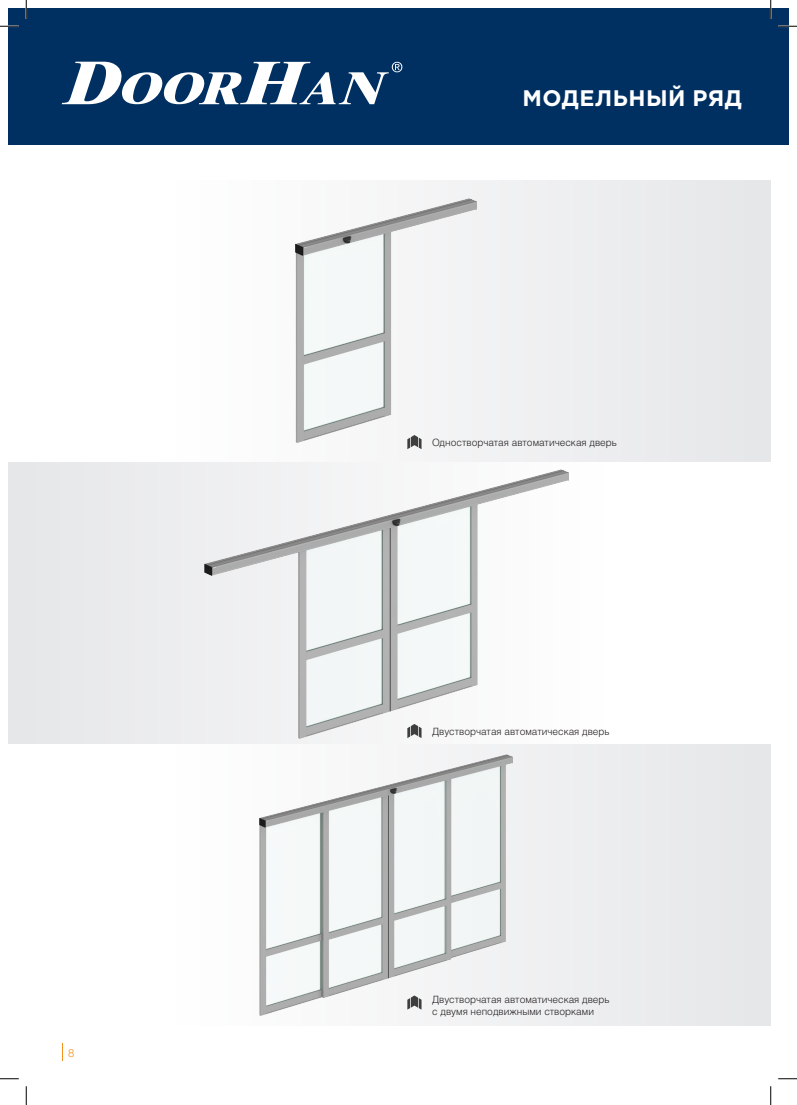
<style>
.page{position:relative;width:797px;height:1105px;background:#fff}
.page>*{position:absolute;margin:0;border:0;box-sizing:border-box;transform-origin:0 0}
.t1{font:700 22.5px "Gotham Pro";letter-spacing:.02em;color:#fff}
.t2{font:300 11.25px "Helios";color:#f7931d}
.t3{font:300 10px/12px "Helios";color:#231f20}
</style>
<div class="page">
<div style="left:9px;top:9px;width:779px;height:136px;background:#003062"></div>
<svg style="left:62px;top:62px;width:340px;height:42px"></svg>
<div style="left:9px;top:180px;width:761px;height:282px;background:linear-gradient(to right,#fff,#e7e7e9)"></div>
<div style="left:9px;top:462px;width:761px;height:282px;background:linear-gradient(to right,#e6e7e9,#fff)"></div>
<div style="left:9px;top:744px;width:761px;height:281px;background:#f3f4f4"></div>
<img style="left:295px;top:199px;width:181px;height:243px">
<img style="left:204px;top:470px;width:364px;height:268px">
<img style="left:260px;top:754px;width:252px;height:261px">
<svg style="left:407px;top:435px;width:14px;height:14px"></svg>
<svg style="left:407px;top:724px;width:14px;height:14px"></svg>
<svg style="left:407px;top:995px;width:14px;height:15px"></svg>
<svg style="left:62px;top:1043px;width:1px;height:18px"></svg>
<svg style="left:0;top:25px;width:19px;height:2px"></svg>
<svg style="left:778px;top:25px;width:19px;height:2px"></svg>
<svg style="left:0;top:1078px;width:19px;height:1px"></svg>
<svg style="left:778px;top:1078px;width:19px;height:1px"></svg>
<svg style="left:25px;top:0;width:2px;height:19px"></svg>
<svg style="left:25px;top:1086px;width:2px;height:19px"></svg>
<svg style="left:770px;top:0;width:1px;height:19px"></svg>
<svg style="left:770px;top:1086px;width:1px;height:19px"></svg>
<p class="t2" style="left:68px;top:1046px;width:8px">8</p>
<p class="t1" style="left:522px;top:85px;width:221px">МОДЕЛЬНЫЙ РЯД</p>
<p class="t3" style="left:432px;top:436px;width:186px">Одностворчатая автоматическая дверь</p>
<p class="t3" style="left:432px;top:725px;width:179px">Двустворчатая автоматическая дверь</p>
<p class="t3" style="left:432px;top:994px;width:179px">Двустворчатая автоматическая дверь с двумя неподвижными створками</p>
</div>
